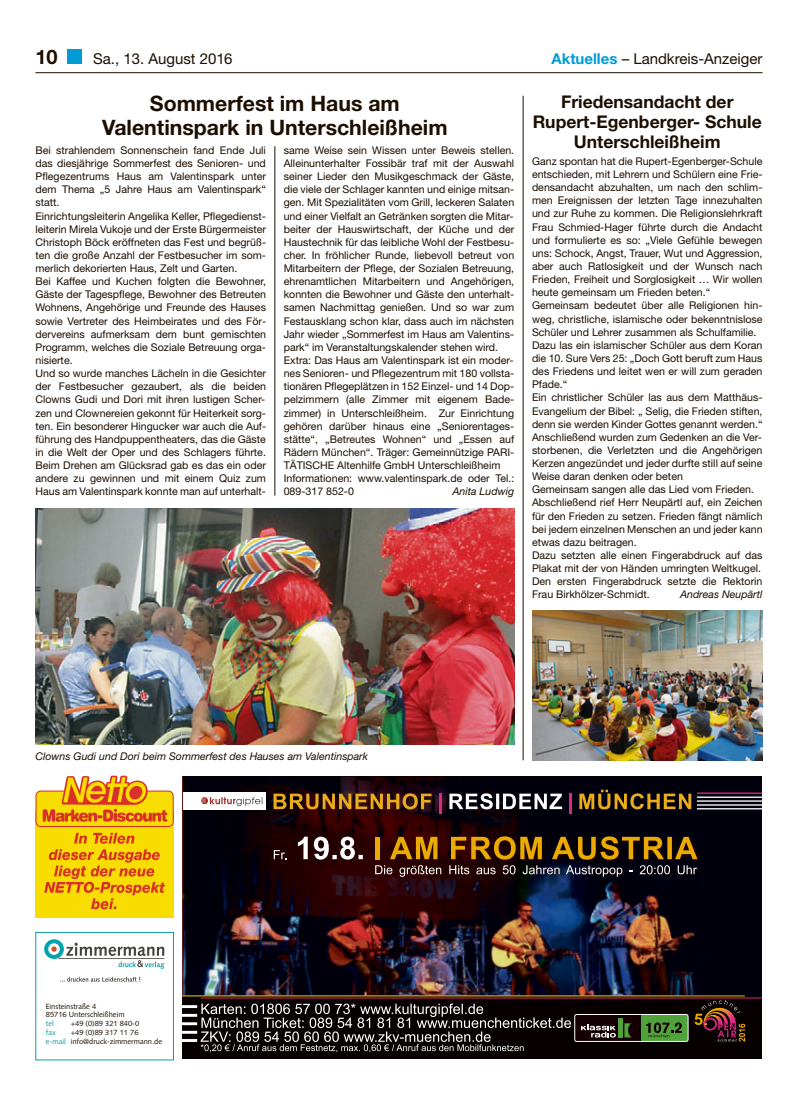
<style>
.page{position:relative;width:798px;height:1117px;background:#fff}
.page>*{position:absolute;margin:0;border:0;box-sizing:border-box;transform-origin:0 0}
.t1{font:700 21.25px/23.8px "Helvetica Neue";color:#1c0e00;text-align:center}
.t2{font:700 20px "Helvetica Neue";color:#1c0e00}
.t3{font:700 17.5px/20px "Helvetica Neue";color:#1c0e00;text-align:center}
.t4{font:15px "Helvetica Neue";color:#1c0e00}
.t5{font:10.62px/13.1px "Helvetica Neue";color:#1c0e00}
.t6{font:italic 10.62px "Helvetica Neue";color:#1c0e00}
.t7{font:7.5px/8.8px "Syntax";color:#1c0e00}
.t8{font:7.5px "Syntax";color:#099ca5}
.s1{font-weight:700;color:#009bd5}
.s2{color:#099ca5}
</style>
<div class="page">
<div style="left:68px;top:50px;width:14px;height:14px;background:#009bd5"></div>
<hr style="left:35px;top:72px;width:727px;height:1px;background:#1c0e00">
<hr style="left:274px;top:146px;width:1px;height:349px;background:#1c0e00">
<hr style="left:522px;top:96px;width:1px;height:664px;background:#1c0e00">
<img style="left:35px;top:508px;width:479px;height:236px">
<img style="left:532px;top:610px;width:230px;height:150px">
<div style="left:35px;top:931px;width:139px;height:128px;border:1px solid #099ca5"></div>
<svg style="left:44px;top:939px;width:120px;height:29px"></svg>
<svg style="left:60px;top:976px;width:80px;height:5px"></svg>
<div style="left:35px;top:810px;width:139px;height:107px;background:#f9dd00"></div>
<svg style="left:35px;top:775px;width:139px;height:51px"></svg>
<svg style="left:74px;top:832px;width:60px;height:11px"></svg>
<svg style="left:44px;top:849px;width:121px;height:60px"></svg>
<div style="left:182px;top:776px;width:579px;height:283px;background:#060000"></div>
<img style="left:182px;top:777px;width:123px;height:218px">
<img style="left:305px;top:776px;width:456px;height:65px">
<img style="left:388px;top:841px;width:373px;height:154px">
<img style="left:298px;top:882px;width:90px;height:113px">
<div style="left:683px;top:994px;width:78px;height:55px;background:#060000"></div>
<svg style="left:694px;top:1000px;width:51px;height:41px"></svg>
<div style="left:183px;top:792px;width:83px;height:17px;background:#fff"></div>
<svg style="left:201px;top:797px;width:61px;height:8px"></svg>
<hr style="left:696px;top:792px;width:65px;height:1px;background:#db2882">
<hr style="left:696px;top:796px;width:65px;height:1px;background:#fff">
<hr style="left:696px;top:800px;width:65px;height:1px;background:#fff">
<hr style="left:696px;top:804px;width:65px;height:1px;background:#fff">
<hr style="left:696px;top:808px;width:65px;height:1px;background:#fff">
<hr style="left:200px;top:997px;width:561px;height:1px;background:#db2882">
<svg style="left:182px;top:1003px;width:389px;height:49px"></svg>
<hr style="left:182px;top:995px;width:562px;height:1px;background:#efc200">
<svg style="left:273px;top:793px;width:158px;height:16px;background:#7f5314"></svg>
<hr style="left:439px;top:793px;width:2px;height:20px;background:#db2882">
<svg style="left:449px;top:793px;width:113px;height:16px"></svg>
<hr style="left:569px;top:793px;width:2px;height:20px;background:#db2882">
<svg style="left:579px;top:789px;width:112px;height:20px"></svg>
<div style="left:640px;top:1014px;width:47px;height:27px;background:#50a23b;border-radius:2px"></div>
<div style="left:574px;top:1014px;width:64px;height:27px;background:#140000;border-radius:2px"></div>
<svg style="left:624px;top:1023px;width:8px;height:14px"></svg>
<div style="left:618px;top:1018px;width:5px;height:19px;background:#50a23b"></div>
<svg style="left:581px;top:1024px;width:34px;height:13px"></svg>
<svg style="left:646px;top:1022px;width:35px;height:14px"></svg>
<div style="left:574px;top:1014px;width:114px;height:27px;border:1px solid #fff;border-radius:2px"></div>
<img style="left:272px;top:835px;width:431px;height:47px">
<svg style="left:274px;top:849px;width:12px;height:10px"></svg>
<svg style="left:298px;top:836px;width:64px;height:23px"></svg>
<svg style="left:451px;top:836px;width:90px;height:23px;background:#825300"></svg>
<svg style="left:551px;top:836px;width:146px;height:23px"></svg>
<svg style="left:375px;top:836px;width:66px;height:40px;background:#6c3e11"></svg>
<svg style="left:449px;top:865px;width:20px;height:9px"></svg>
<svg style="left:476px;top:867px;width:19px;height:7px"></svg>
<svg style="left:502px;top:865px;width:13px;height:9px"></svg>
<svg style="left:522px;top:865px;width:37px;height:9px"></svg>
<svg style="left:565px;top:865px;width:57px;height:11px"></svg>
<svg style="left:639px;top:865px;width:30px;height:9px"></svg>
<svg style="left:677px;top:865px;width:19px;height:9px"></svg>
<p class="t2" style="left:35px;top:50px;width:24px">10</p>
<p class="t4" style="left:93px;top:53px;width:141px">Sa., 13. August 2016</p>
<p class="t4" style="left:551px;top:53px;width:212px"><span class="s1">Aktuelles</span> – Landkreis-Anzeiger</p>
<p class="t1" style="left:102px;top:93px;width:347px">Sommerfest im Haus am<br>Valentinspark in Unterschleißheim</p>
<p class="t5" style="left:283px;top:144px;width:232px">same Weise sein Wissen unter Beweis stellen.<br>Alleinunterhalter Fossibär traf mit der Auswahl seiner Lieder den Musikgeschmack der Gäste, die viele der Schlager kannten und einige mitsan&shy;gen. Mit Spezialitäten vom Grill, leckeren Salaten und einer Vielfalt an Getränken sorgten die Mitar&shy;beiter der Hauswirtschaft, der Küche und der Haustechnik für das leibliche Wohl der Festbesu&shy;cher. In fröhlicher Runde, liebevoll betreut von Mitarbeitern der Pflege, der Sozialen Betreuung, ehrenamtlichen Mitarbeitern und Angehörigen, konnten die Bewohner und Gäste den unterhalt&shy;samen Nachmittag genießen. Und so war zum Festausklang schon klar, dass auch im nächsten Jahr wieder „Sommerfest im Haus am Valentins&shy;park“ im Veranstaltungskalender stehen wird.<br>Extra: Das Haus am Valentinspark ist ein moder&shy;nes Senioren- und Pflegezentrum mit 180 vollsta&shy;tionären Pflegeplätzen in 152 Einzel- und 14 Dop&shy;pelzimmern (alle Zimmer mit eigenem Bade&shy;zimmer) in Unterschleißheim. Zur Einrichtung gehören darüber hinaus eine „Seniorentages&shy;stätte“, „Betreutes Wohnen“ und „Essen auf Rädern München“. Träger: Gemeinnützige PARI-TÄTISCHE Altenhilfe GmbH Unterschleißheim Informationen: www.valentinspark.de oder Tel.:<br>089-317 852-0</p>
<p class="t5" style="left:35px;top:144px;width:232px">Bei strahlendem Sonnenschein fand Ende Juli das diesjährige Sommerfest des Senioren- und Pflegezentrums Haus am Valentinspark unter dem Thema „5 Jahre Haus am Valentinspark“ statt.<br>Einrichtungsleiterin Angelika Keller, Pflegedienst&shy;leiterin Mirela Vukoje und der Erste Bürgermeister Christoph Böck eröffneten das Fest und begrüß&shy;ten die große Anzahl der Festbesucher im som&shy;merlich dekorierten Haus, Zelt und Garten.<br>Bei Kaffee und Kuchen folgten die Bewohner, Gäste der Tagespflege, Bewohner des Betreuten Wohnens, Angehörige und Freunde des Hauses sowie Vertreter des Heimbeirates und des För&shy;dervereins aufmerksam dem bunt gemischten Programm, welches die Soziale Betreuung orga&shy;nisierte.<br>Und so wurde manches Lächeln in die Gesichter der Festbesucher gezaubert, als die beiden Clowns Gudi und Dori mit ihren lustigen Scher&shy;zen und Clownereien gekonnt für Heiterkeit sorg&shy;ten. Ein besonderer Hingucker war auch die Auf&shy;führung des Handpuppentheaters, das die Gäste in die Welt der Oper und des Schlagers führte.<br>Beim Drehen am Glücksrad gab es das ein oder andere zu gewinnen und mit einem Quiz zum Haus am Valentinspark konnte man auf unterhalt-</p>
<p class="t6" style="left:452px;top:487px;width:63px">Anita Ludwig</p>
<p class="t3" style="left:532px;top:94px;width:230px">Friedensandacht der<br>Rupert-Egenberger- Schule<br>Unterschleißheim</p>
<p class="t5" style="left:531px;top:156px;width:232px">Ganz spontan hat die Rupert-Egenberger-Schule entschieden, mit Lehrern und Schülern eine Frie&shy;densandacht abzuhalten, um nach den schlim&shy;men Ereignissen der letzten Tage innezuhalten und zur Ruhe zu kommen. Die Religionslehrkraft Frau Schmied-Hager führte durch die Andacht und formulierte es so: „Viele Gefühle bewegen uns: Schock, Angst, Trauer, Wut und Aggression, aber auch Ratlosigkeit und der Wunsch nach Frieden, Freiheit und Sorglosigkeit … Wir wollen heute gemeinsam um Frieden beten.“ Gemeinsam bedeutet über alle Religionen hin&shy;weg, christliche, islamische oder bekenntnislose Schüler und Lehrer zusammen als Schulfamilie.<br>Dazu las ein islamischer Schüler aus dem Koran die 10. Sure Vers 25: „Doch Gott beruft zum Haus des Friedens und leitet wen er will zum geraden Pfade.“<br>Ein christlicher Schüler las aus dem Matthäus-Evangelium der Bibel: „ Selig, die Frieden stiften, denn sie werden Kinder Gottes genannt werden.“ Anschließend wurden zum Gedenken an die Ver&shy;storbenen, die Verletzten und die Angehörigen Kerzen angezündet und jeder durfte still auf seine Weise daran denken oder beten<br>Gemeinsam sangen alle das Lied vom Frieden.<br>Abschließend rief Herr Neupärtl auf, ein Zeichen für den Frieden zu setzen. Frieden fängt nämlich bei jedem einzelnen Menschen an und jeder kann etwas dazu beitragen.<br>Dazu setzten alle einen Fingerabdruck auf das Plakat mit der von Händen umringten Weltkugel.<br>Den ersten Fingerabdruck setzte die Rektorin Frau Birkhölzer-Schmidt.</p>
<p class="t6" style="left:679px;top:590px;width:84px">Andreas Neupärtl</p>
<p class="t6" style="left:35px;top:752px;width:334px">Clowns Gudi und Dori beim Sommerfest des Hauses am Valentinspark</p>
<p class="t7" style="left:46px;top:1002px;width:80px">Einsteinstraße 4<br>85716 Unterschleißheim <span class="s2">tel</span></p>
<p class="t7" style="left:71px;top:1019px;width:70px">+49 (0)89 321 840-0</p>
<p class="t8" style="left:46px;top:1028px;width:11px">fax</p>
<p class="t7" style="left:46px;top:1028px;width:118px;text-align:center">+49 (0)89 317 11 76<br><span class="s2">e-mail</span> info@druck-zimmermann.de</p>
</div>
